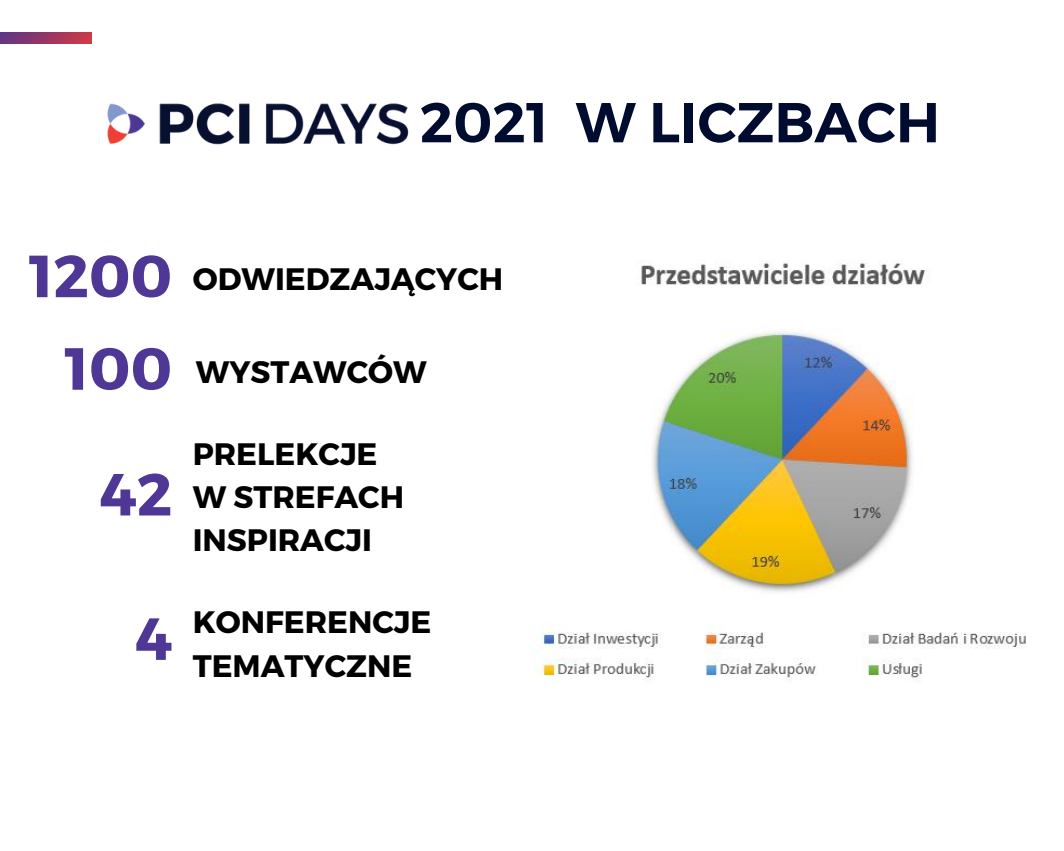
<style>
.page{position:relative;width:1064px;height:851px;background:#fff}
.page>*{position:absolute;margin:0;border:0;box-sizing:border-box;transform-origin:0 0}
.t1{font:700 59.25px "Montserrat";color:#4f3795}
.t2{font:600 56.1px "Montserrat";color:#000c2f}
.t3{font:700 31.05px/42.8px "Montserrat";color:#000}
.s1{font-size:59.25px;color:#4f3795}
</style>
<div class="page">
<img style="left:107px;top:103px;width:302px;height:42px">
<img style="left:0;top:32px;width:91px;height:11px">
<img style="left:537px;top:263px;width:489px;height:417px">
<h2 class="t2" style="left:419px;top:88px;width:521px">2021 W LICZBACH</h2>
<p class="t3" style="left:29px;top:256px;width:475px"><span class="s1">1200</span> ODWIEDZAJĄCYCH</p>
<p class="t3" style="left:64px;top:348px;width:363px"><span class="s1">100</span> WYSTAWCÓW</p>
<h1 class="t1" style="left:99px;top:456px;width:75px">42</h1>
<p class="t3" style="left:193px;top:431px;width:213px">PRELEKCJE<br>W STREFACH<br>INSPIRACJI</p>
<h1 class="t1" style="left:135px;top:600px;width:39px">4</h1>
<p class="t3" style="left:193px;top:598px;width:240px;line-height:44px">KONFERENCJE<br>TEMATYCZNE</p>
</div>
